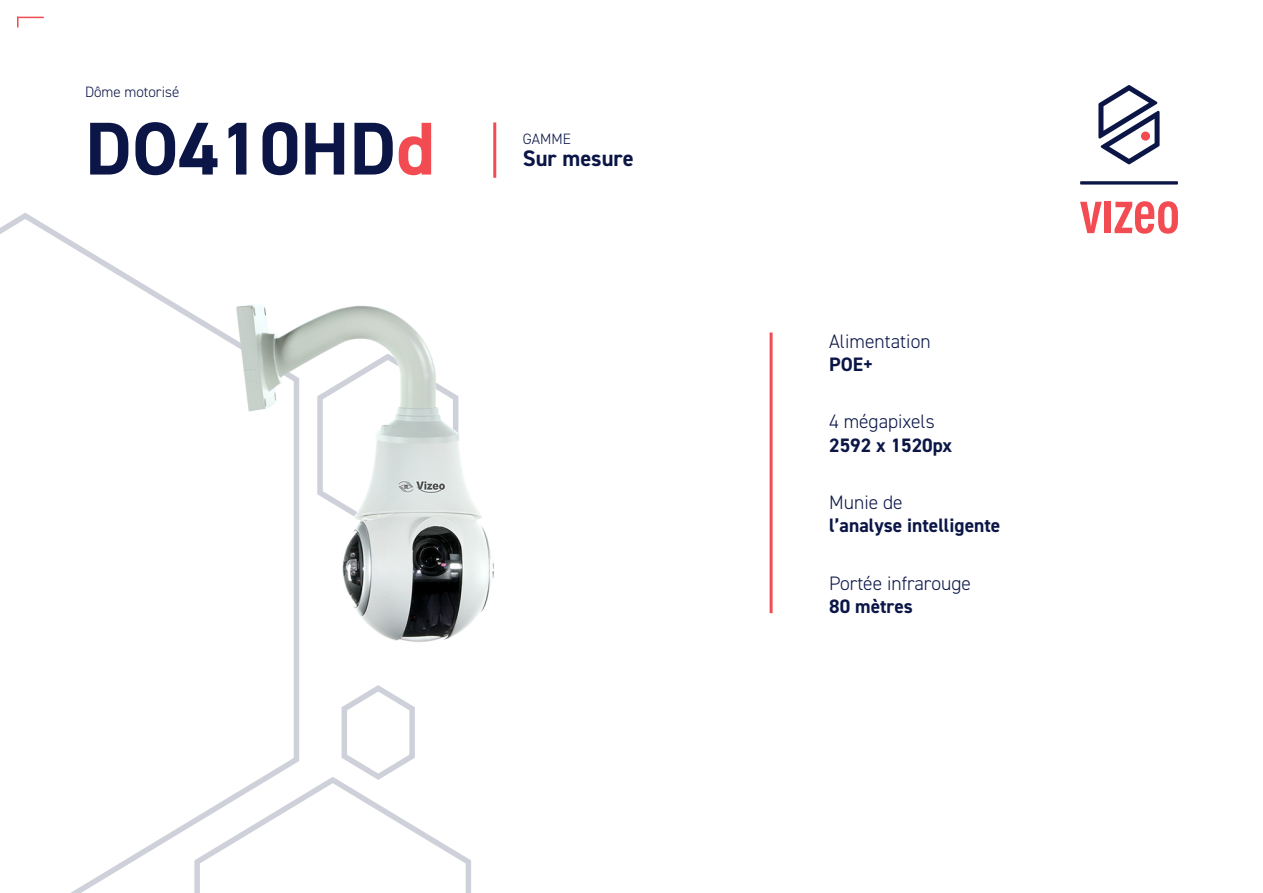
<style>
.page{position:relative;width:1263px;height:893px;background:#fff}
.page>*{position:absolute;margin:0;border:0;box-sizing:border-box;transform-origin:0 0}
.t1{font:700 75px "DIN2014";color:#0b1647}
.t2{font:700 22.5px "DIN2014";color:#0b1647}
.t3{font:300 19.5px "DIN2014";color:#0b1647}
.t4{font:700 19.5px "DIN2014";color:#0b1647}
.t5{font:300 15px "DIN2014";color:#0b1647}
.s1{color:#f24c52}
</style>
<div class="page">
<svg style="left:17px;top:17px;width:27px;height:10px"></svg>
<svg style="left:0;top:213px;width:194px;height:680px"></svg>
<svg style="left:194px;top:712px;width:277px;height:181px"></svg>
<img style="left:86px;top:234px;width:408px;height:478px">
<hr style="left:770px;top:332px;width:3px;height:281px;background:#f24c52">
<hr style="left:493px;top:122px;width:3px;height:56px;background:#f24c52">
<svg style="left:1098px;top:85px;width:61px;height:79px"></svg>
<div style="left:1141px;top:132px;width:9px;height:9px;background:#f24c52;border-radius:50%"></div>
<svg style="left:1080px;top:202px;width:22px;height:31px"></svg>
<div style="left:1105px;top:202px;width:6px;height:31px;background:#f24c52"></div>
<svg style="left:1114px;top:201px;width:64px;height:33px"></svg>
<svg style="left:1080px;top:181px;width:98px;height:4px"></svg>
<p class="t5" style="left:85px;top:82px;width:96px">Dôme motorisé</p>
<p class="t1" style="left:85px;top:99px;width:351px">DO410HD<span class="s1">d</span></p>
<p class="t5" style="left:523px;top:130px;width:49px">GAMME</p>
<p class="t2" style="left:523px;top:143px;width:112px">Sur mesure</p>
<p class="t3" style="left:829px;top:329px;width:103px">Alimentation</p>
<p class="t4" style="left:829px;top:351px;width:46px">POE+</p>
<p class="t3" style="left:829px;top:410px;width:107px">4 mégapixels</p>
<p class="t4" style="left:829px;top:432px;width:124px">2592 x 1520px</p>
<p class="t3" style="left:829px;top:490px;width:75px">Munie de</p>
<p class="t4" style="left:829px;top:513px;width:173px">l’analyse intelligente</p>
<p class="t3" style="left:829px;top:571px;width:143px">Portée infrarouge</p>
<p class="t4" style="left:829px;top:593px;width:85px">80 mètres</p>
</div>
